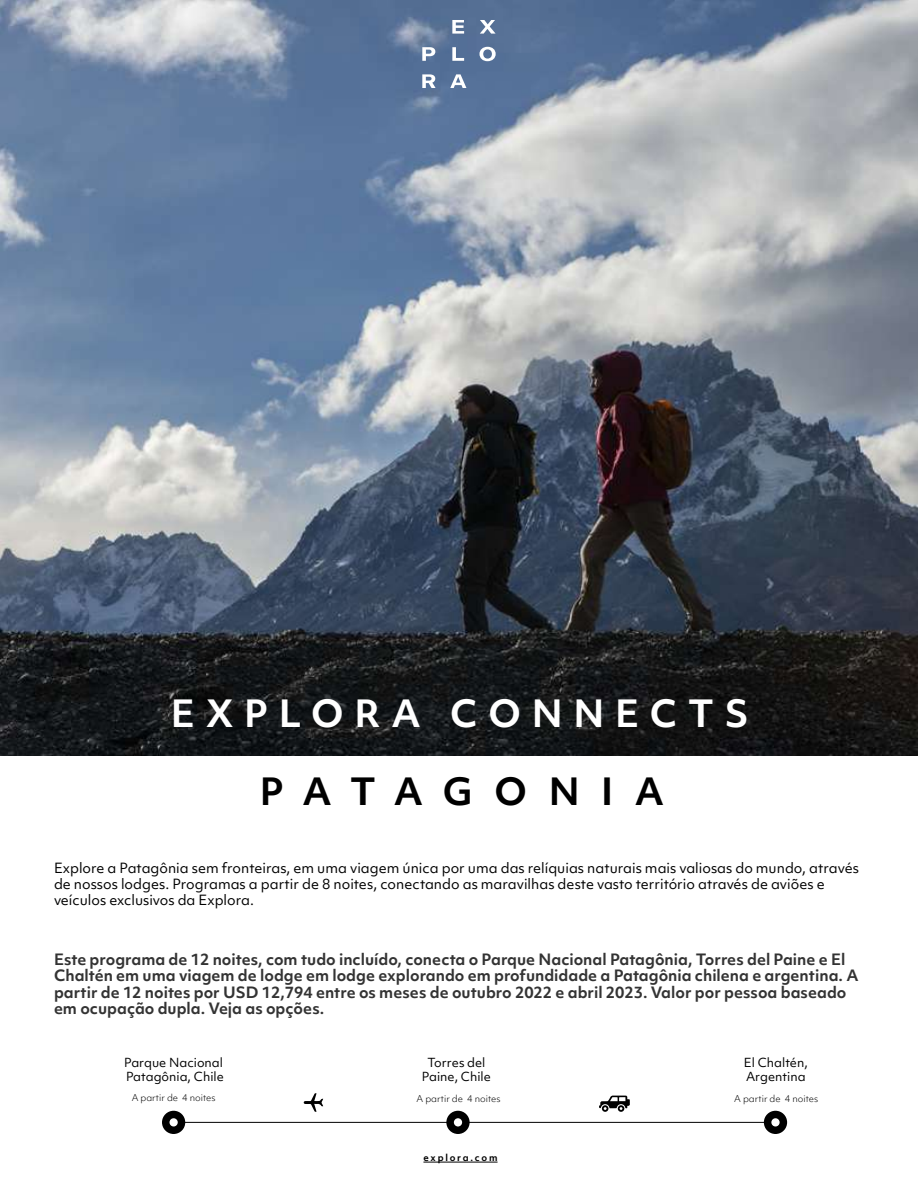
<style>
.page{position:relative;width:918px;height:1188px;background:#fff}
.page>*{position:absolute;margin:0;border:0;box-sizing:border-box;transform-origin:0 0}
.t1{font:700 36px "Objektiv Mk 1";letter-spacing:.3em;color:#fff}
.t2{font:700 36px "Objektiv Mk 1";letter-spacing:.575em;color:#000}
.t3{font:700 15px/16.5px "Objektiv Mk 1";color:#333}
.t4{font:13.5px/16.2px "Objektiv Mk 1";color:#000}
.t5{font:12px/14.4px "Objektiv Mk 1";color:#000}
.t6{font:300 9px "Objektiv Mk 1 Trial";color:#000}
.t7{font:700 9px "Objektiv Mk 1 Trial";letter-spacing:.2em;color:#000}
</style>
<div class="page">
<hr style="left:423px;top:1162px;width:75px;height:1px;background:#000">
<hr style="left:174px;top:1122px;width:602px;height:1px;background:#000">
<div style="left:162px;top:1111px;width:23px;height:23px;background:#000;border-radius:50%"></div>
<div style="left:170px;top:1118px;width:8px;height:8px;background:#fff;border-radius:50%"></div>
<div style="left:764px;top:1111px;width:23px;height:23px;background:#000;border-radius:50%"></div>
<div style="left:771px;top:1118px;width:9px;height:8px;background:#fff;border-radius:50%"></div>
<img style="left:0;top:0;width:918px;height:756px">
<svg style="left:452px;top:47px;width:12px;height:14px"></svg>
<svg style="left:452px;top:20px;width:12px;height:14px"></svg>
<svg style="left:480px;top:20px;width:16px;height:14px"></svg>
<svg style="left:450px;top:74px;width:16px;height:14px"></svg>
<svg style="left:422px;top:74px;width:14px;height:14px"></svg>
<svg style="left:422px;top:47px;width:13px;height:14px"></svg>
<svg style="left:479px;top:47px;width:17px;height:14px"></svg>
<div style="left:446px;top:1111px;width:24px;height:23px;background:#000;border-radius:50%"></div>
<div style="left:454px;top:1118px;width:8px;height:8px;background:#fff;border-radius:50%"></div>
<svg style="left:304px;top:1093px;width:19px;height:19px"></svg>
<svg style="left:599px;top:1096px;width:31px;height:16px"></svg>
<h1 class="t1" style="left:171px;top:688px;width:580px">EXPLORA CONNECTS</h1>
<h1 class="t2" style="left:260px;top:766px;width:406px">PATAGONIA</h1>
<p class="t4" style="left:54px;top:859px;width:807px">Explore a Patagônia sem fronteiras, em uma viagem única por uma das relíquias naturais mais valiosas do mundo, através de nossos lodges. Programas a partir de 8 noites, conectando as maravilhas deste vasto território através de aviões e veículos exclusivos da Explora.</p>
<p class="t3" style="left:54px;top:951px;width:806px">Este programa de 12 noites, com tudo incluído, conecta o Parque Nacional Patagônia, Torres del Paine e El Chaltén em uma viagem de lodge em lodge explorando em profundidade a Patagônia chilena e argentina. A partir de 12 noites por USD 12,794 entre os meses de outubro 2022 e abril 2023. Valor por pessoa baseado em ocupação dupla. Veja as opções.</p>
<p class="t5" style="left:124px;top:1055px;width:101px">Parque Nacional<br>Patagônia, Chile</p>
<p class="t6" style="left:132px;top:1091px;width:85px">A partir de 4 noites</p>
<p class="t5" style="left:422px;top:1055px;width:70px;text-align:center">Torres del<br>Paine, Chile</p>
<p class="t5" style="left:744px;top:1055px;width:65px">El Chaltén,<br>Argentina</p>
<p class="t6" style="left:417px;top:1092px;width:85px">A partir de 4 noites</p>
<p class="t6" style="left:734px;top:1092px;width:85px">A partir de 4 noites</p>
<p class="t7" style="left:423px;top:1151px;width:76px">explora.com</p>
</div>
